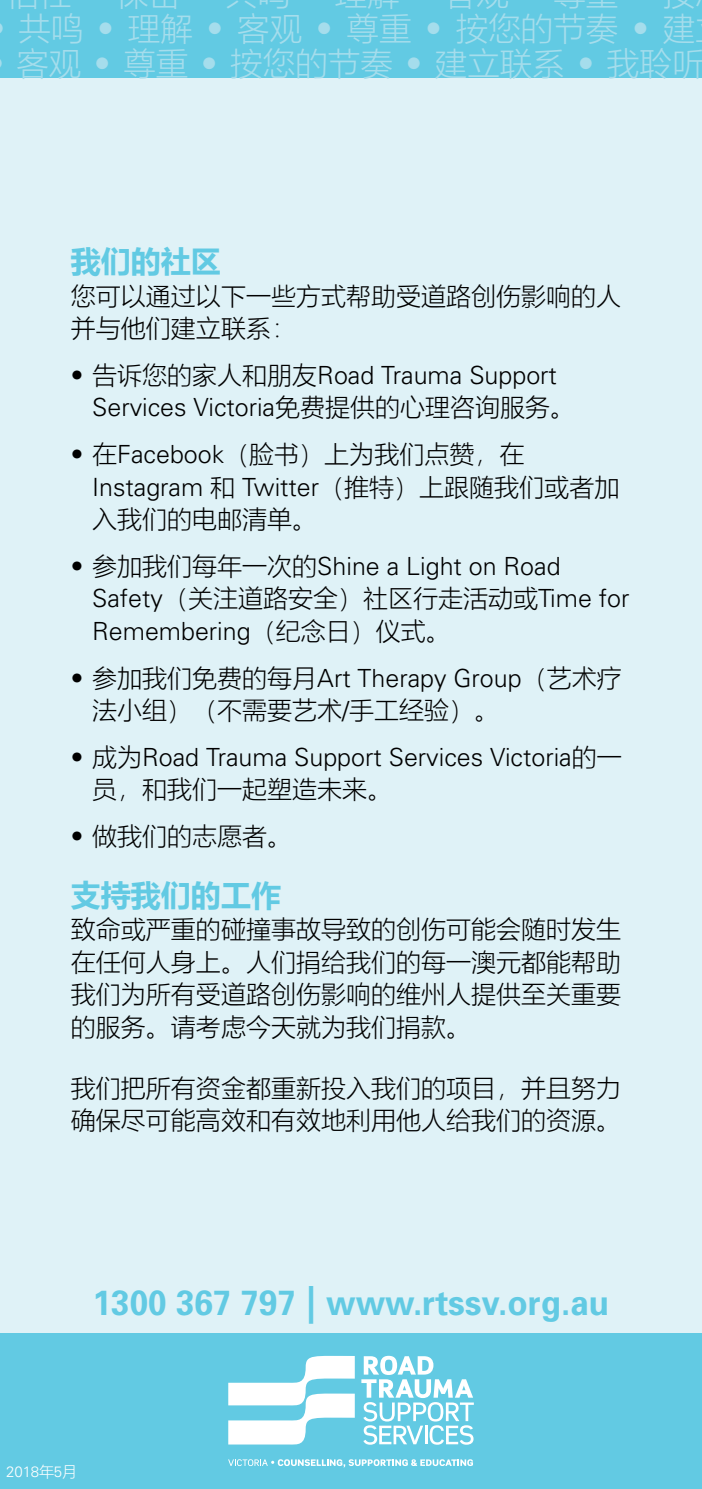
<style>
.page{position:relative;width:702px;height:1489px;background:#fff}
.page>*{position:absolute;margin:0;border:0;box-sizing:border-box;transform-origin:0 0}
.t1{font:700 35px "Univers";color:#62cae3;scale:.95 1}
.t2{font:300 32.5px/35px "Microsoft Ya Hei";color:#a5ddec}
.t3{font:700 30px "Microsoft Ya Hei";color:#62cae3}
.t4{font:300 25px/32.5px "Microsoft Ya Hei";color:#000}
.t5{font:300 25px/32.5px "Univers";color:#000}
.t6{font:300 15px "Univers";color:#fff}
.s1{font-family:"Univers"}
.s2{font-family:"Microsoft Ya Hei"}
</style>
<div class="page">
<div style="left:0;top:0;width:702px;height:1488px;background:#dff2f7"></div>
<div style="left:0;top:1332px;width:702px;height:156px;background:#62cae3"></div>
<div style="left:0;top:0;width:702px;height:78px;background:#62cae3"></div>
<svg style="left:228px;top:1355px;width:127px;height:90px"></svg>
<svg style="left:228px;top:1459px;width:245px;height:8px"></svg>
<svg style="left:361px;top:1355px;width:113px;height:89px"></svg>
<h2 class="t2" style="left:16px;top:10px;width:689px">共鸣 <span class="s1">•</span> 理解 <span class="s1">•</span> 客观 <span class="s1">•</span> 尊重 <span class="s1">•</span> 按您的节奏 <span class="s1">•</span> 建客观 <span class="s1">•</span> 尊重 <span class="s1">•</span> 按您的节奏 <span class="s1">•</span> 建立联系 <span class="s1">•</span> 我聆听</h2>
<p class="t3" style="left:71px;top:240px;width:151px">我们的社区</p>
<p class="t4" style="left:71px;top:279px;width:551px">您可以通过以下一些方式帮助受道路创伤影响的人并与他们建立联系：</p>
<p class="t5" style="left:92px;top:359px;width:484px;text-indent:-21px">• <span class="s2">告诉您的家人和朋友</span>Road Trauma Support<br>Services Victoria<span class="s2">免费提供的心理咨询服务。</span></p>
<p class="t4" style="left:71px;top:437px;width:455px"><span class="s1">•</span> 在<span class="s1">Facebook</span>（脸书）上为我们点赞，在</p>
<p class="t5" style="left:92px;top:470px;width:528px">Instagram <span class="s2">和</span> Twitter<span class="s2">（推特）上跟随我们或者加</span></p>
<p class="t4" style="left:92px;top:502px;width:226px">入我们的电邮清单。</p>
<p class="t5" style="left:71px;top:549px;width:491px">• <span class="s2">参加我们每年一次的</span>Shine a Light on Road</p>
<p class="t4" style="left:92px;top:581px;width:539px"><span class="s1">Safety</span>（关注道路安全）社区行走活动或<span class="s1">Time for</span></p>
<p class="t5" style="left:92px;top:614px;width:360px">Remembering<span class="s2">（纪念日）仪式。</span></p>
<p class="t5" style="left:71px;top:661px;width:552px">• <span class="s2">参加我们免费的每月</span>Art Therapy Group<span class="s2">（艺术疗</span></p>
<p class="t4" style="left:92px;top:693px;width:408px">法小组）（不需要艺术<span class="s1">/</span>手工经验）。</p>
<p class="t5" style="left:71px;top:740px;width:552px">• <span class="s2">成为</span>Road Trauma Support Services Victoria<span class="s2">的一</span></p>
<p class="t4" style="left:92px;top:772px;width:301px">员，和我们一起塑造未来。</p>
<p class="t4" style="left:71px;top:819px;width:223px"><span class="s1">•</span> 做我们的志愿者。</p>
<p class="t3" style="left:71px;top:874px;width:211px">支持我们的工作</p>
<p class="t4" style="left:71px;top:912px;width:551px;text-align:justify">致命或严重的碰撞事故导致的创伤可能会随时发生在任何人身上。人们捐给我们的每一澳元都能帮助我们为所有受道路创伤影响的维州人提供至关重要的服务。请考虑今天就为我们捐款。</p>
<p class="t4" style="left:71px;top:1070px;width:551px">我们把所有资金都重新投入我们的项目，并且努力确保尽可能高效和有效地利用他人给我们的资源。</p>
<h1 class="t1" style="left:93px;top:1281px;width:545px">1300 367 797 <span class="s2">|</span> www.rtssv.org.au</h1>
<p class="t6" style="left:6px;top:1462px;width:72px">2018<span class="s2">年</span>5<span class="s2">月</span></p>
</div>
